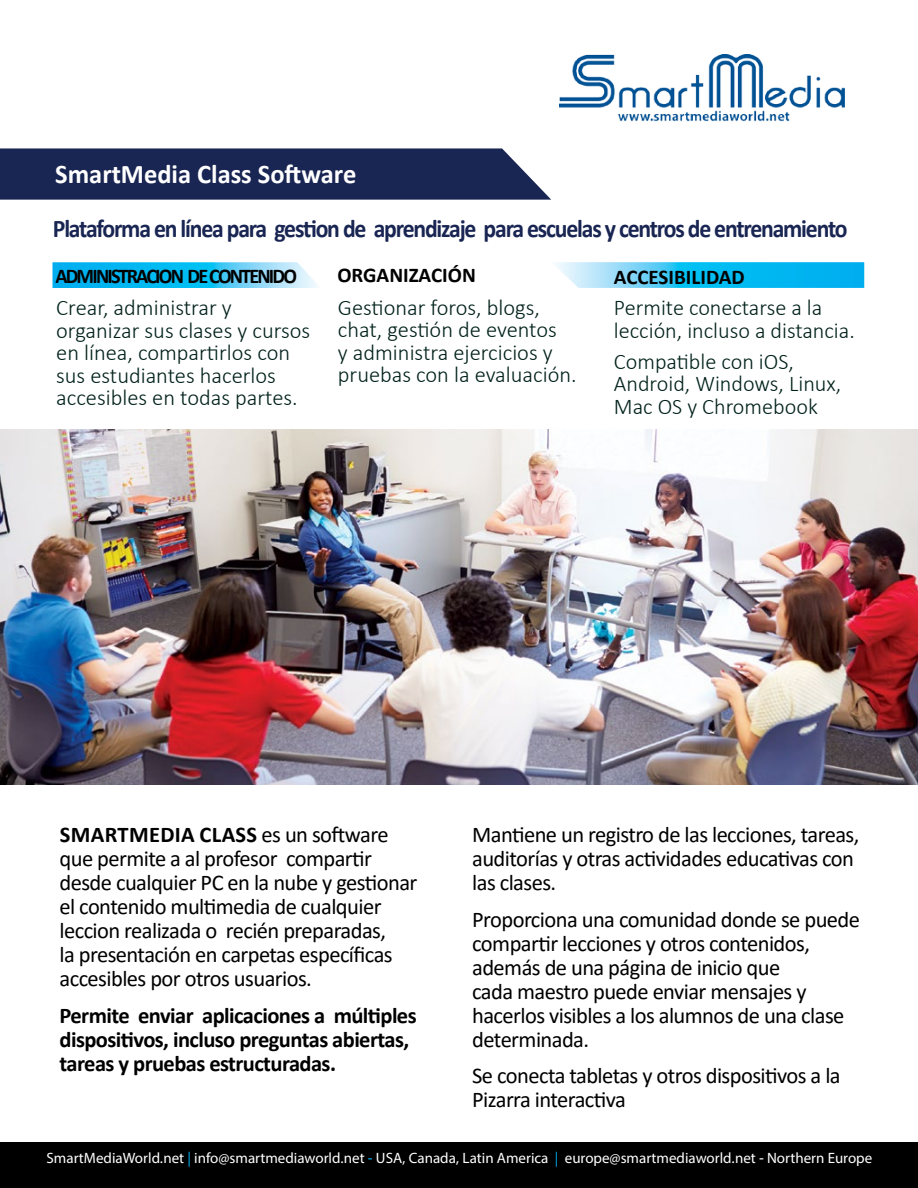
<style>
.page{position:relative;width:918px;height:1188px;background:#fff}
.page>*{position:absolute;margin:0;border:0;box-sizing:border-box;transform-origin:0 0}
.t1{font:700 27px "Calibri";color:#fff}
.t2{font:700 25.5px "Calibri";letter-spacing:-.05em;color:#192552;scale:.93 1}
.t3{font:22.5px/24px "Calibri";letter-spacing:-.025em;color:#000}
.t4{font:300 22.5px/22.5px "Calibri";color:#00211a}
.t5{font:700 22.5px/24px "Calibri";letter-spacing:-.025em;color:#000}
.t6{font:700 21px "Calibri";letter-spacing:-.09em;color:#000;scale:.96 1}
.t7{font:700 21px "Calibri";color:#000}
.t8{font:15px "Myriad Hebrew";color:#fff}
.s1{font-weight:700}
.s2{color:#00aeef}
</style>
<div class="page">
<img style="left:559px;top:54px;width:285px;height:68px">
<svg style="left:555px;top:262px;width:309px;height:26px;background:#3ec7f4"></svg>
<svg style="left:52px;top:262px;width:266px;height:26px;background:#3ec7f4"></svg>
<img style="left:0;top:429px;width:918px;height:356px">
<svg style="left:0;top:148px;width:551px;height:52px;background:#26315c"></svg>
<div style="left:0;top:1142px;width:918px;height:46px;background:#000"></div>
<p class="t1" style="left:55px;top:155px;width:303px">SmartMedia Class Software</p>
<p class="t2" style="left:53px;top:210px;width:856px">Plataforma en línea para gestion de aprendizaje para escuelas y centros de entrenamiento</p>
<p class="t6" style="left:55px;top:262px;width:253px">ADMINISTRACION DE CONTENIDO</p>
<p class="t7" style="left:337px;top:260px;width:140px">ORGANIZACIÓN</p>
<p class="t7" style="left:614px;top:262px;width:132px">ACCESIBILIDAD</p>
<p class="t4" style="left:56px;top:296px;width:255px">Crear, administrar y organizar sus clases y cursos en línea, compartirlos con sus estudiantes hacerlos accesibles en todas partes.</p>
<p class="t4" style="left:338px;top:296px;width:240px">Gestionar foros, blogs, chat, gestión de eventos<br>y administra ejercicios y pruebas con la evaluación.</p>
<p class="t4" style="left:614px;top:296px;width:242px">Permite conectarse a la lección, incluso a distancia.</p>
<p class="t4" style="left:614px;top:350px;width:229px">Compatible con iOS,<br>Android, Windows, Linux,<br>Mac OS y Chromebook</p>
<p class="t3" style="left:60px;top:822px;width:359px"><span class="s1">SMARTMEDIA CLASS</span> es un software que permite a al profesor compartir desde cualquier PC en la nube y gestionar el contenido multimedia de cualquier leccion realizada o recién preparadas,<br>la presentación en carpetas específicas accesibles por otros usuarios.</p>
<p class="t5" style="left:60px;top:1002px;width:359px">Permite enviar aplicaciones a múltiples dispositivos, incluso preguntas abiertas, tareas y pruebas estructuradas.</p>
<p class="t3" style="left:472px;top:822px;width:389px">Mantiene un registro de las lecciones, tareas, auditorías y otras actividades educativas con las clases.</p>
<p class="t3" style="left:472px;top:907px;width:389px">Proporciona una comunidad donde se puede compartir lecciones y otros contenidos, además de una página de inicio que<br>cada maestro puede enviar mensajes y hacerlos visibles a los alumnos de una clase determinada.</p>
<p class="t3" style="left:472px;top:1063px;width:370px">Se conecta tabletas y otros dispositivos a la<br>Pizarra interactiva</p>
<p class="t8" style="left:47px;top:1150px;width:827px">SmartMediaWorld.net <span class="s2">|</span> info@smartmediaworld.net <span class="s2">-</span> USA, Canada, Latin America <span class="s2">|</span> europe@smartmediaworld.net - Northern Europe</p>
</div>
